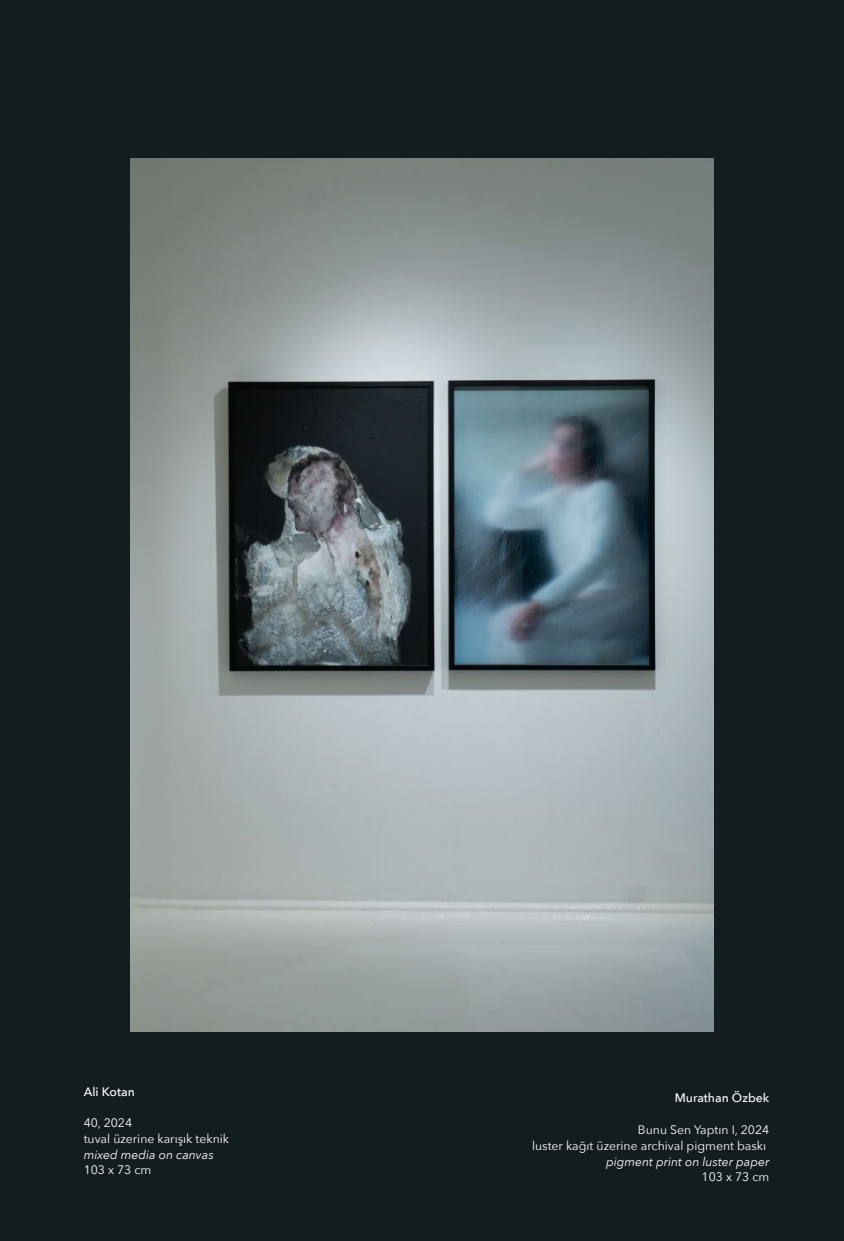
<style>
.page{position:relative;width:844px;height:1241px;background:#fff}
.page>*{position:absolute;margin:0;border:0;box-sizing:border-box;transform-origin:0 0}
.t1{font:12.25px/15.8px "Avenir Next";color:#fff}
.t2{font:italic 12.25px "Avenir Next";color:#fff}
.t3{font:500 12.25px "Avenir Next";color:#fff}
</style>
<div class="page">
<div style="left:0;top:0;width:843px;height:1240px;background:#131d20"></div>
<img style="left:131px;top:158px;width:581px;height:872px">
<p class="t3" style="left:84px;top:1083px;width:53px">Ali Kotan</p>
<p class="t1" style="left:84px;top:1115px;width:147px">40, 2024<br>tuval üzerine karışık teknik</p>
<p class="t2" style="left:84px;top:1146px;width:132px">mixed media on canvas</p>
<p class="t1" style="left:84px;top:1162px;width:69px">103 x 73 cm</p>
<p class="t3" style="left:674px;top:1089px;width:96px">Murathan Özbek</p>
<p class="t1" style="left:532px;top:1121px;width:239px;text-align:right">Bunu Sen Yaptın I, 2024<br>luster kağıt üzerine archival pigment baskı</p>
<p class="t2" style="left:606px;top:1152px;width:165px">pigment print on luster paper</p>
<p class="t1" style="left:701px;top:1169px;width:69px">103 x 73 cm</p>
</div>
